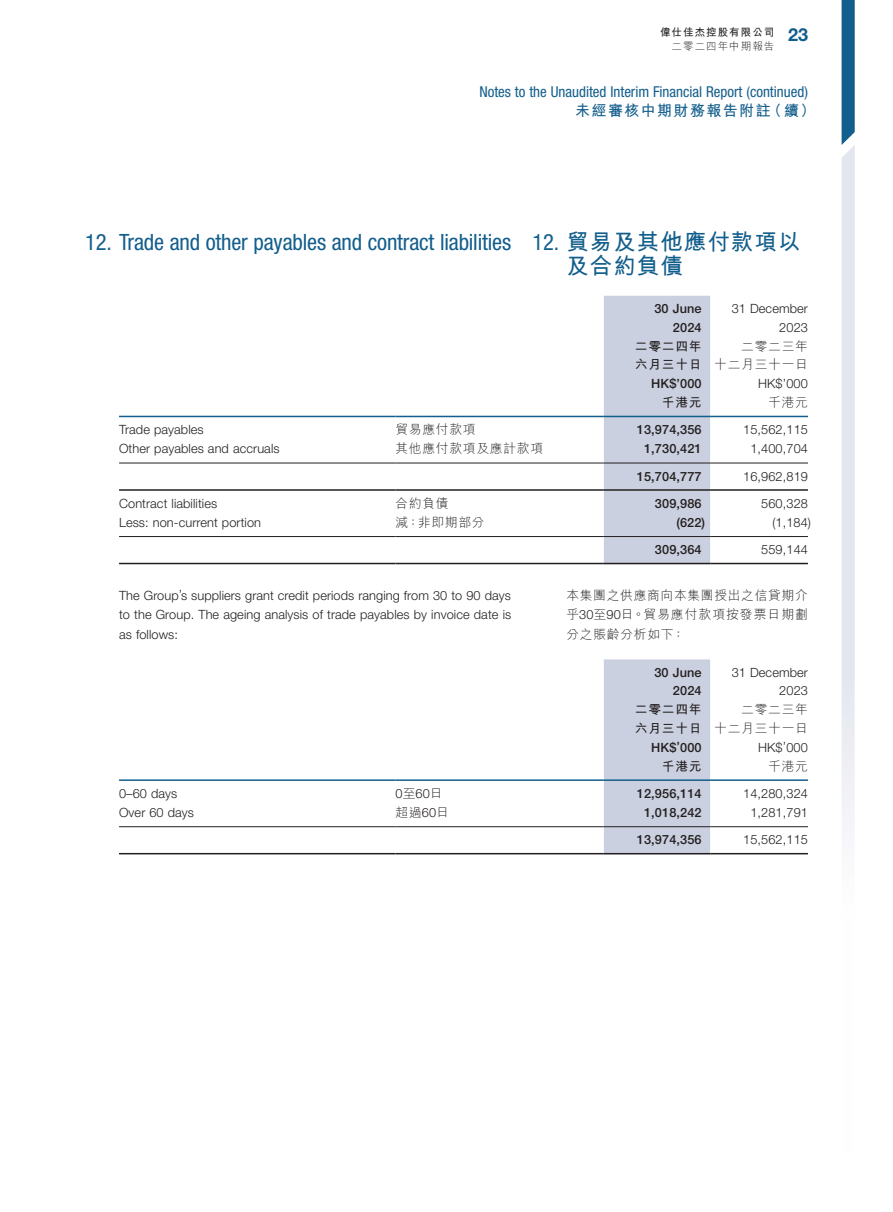
<style>
.page{position:relative;width:893px;height:1212px;background:#fff}
.page>*{position:absolute;margin:0;border:0;box-sizing:border-box;transform-origin:0 0}
.t1{font:condensed 22.5px "Helvetica Neue LT Std";letter-spacing:-.01em;color:#125e8c}
.t2{font:700 22.5px/24px "M Hei HK";letter-spacing:.045em;color:#125e8c}
.t3{font:700 18px "Helvetica Neue LT Std";color:#125e8c}
.t4{font:condensed 15px "Helvetica Neue LT Std";color:#125e8c}
.t5{font:700 15px "M Hei HK";letter-spacing:.095em;color:#125e8c}
.t6{font:300 12.75px/18.8px "Helvetica Neue LT Std";letter-spacing:.01em;color:#231f20;text-align:right}
.t7{font:500 12.75px/18.8px "Helvetica Neue LT Std";letter-spacing:.01em;color:#231f20;text-align:right}
.t8{font:300 12.75px/19.5px "M Hei HK";letter-spacing:.06em;color:#231f20;text-align:right}
.t9{font:700 12.75px/18.8px "M Hei HK";letter-spacing:.06em;color:#231f20}
.t10{font:700 10.5px "M Hei HK";letter-spacing:.1em;color:#231f20}
.t11{font:300 10.5px "M Hei HK";letter-spacing:.1em;color:#231f20}
.s1{font-family:"Helvetica Neue LT Std";font-weight:400;font-stretch:condensed}
.s2{font-family:"M Hei HK"}
.s3{font-family:"Helvetica Neue LT Std"}
</style>
<div class="page">
<svg style="left:842px;top:0;width:13px;height:828px;background:#c3d2df"></svg>
<div style="left:604px;top:296px;width:106px;height:267px;background:#cad0df"></div>
<hr style="left:119px;top:416px;width:276px;height:1px;background:#125e8c">
<hr style="left:395px;top:416px;width:209px;height:1px;background:#125e8c">
<hr style="left:604px;top:416px;width:106px;height:1px;background:#125e8c">
<hr style="left:710px;top:416px;width:98px;height:1px;background:#125e8c">
<hr style="left:119px;top:463px;width:276px;height:1px;background:#231f20">
<hr style="left:395px;top:463px;width:209px;height:1px;background:#231f20">
<hr style="left:604px;top:463px;width:106px;height:1px;background:#231f20">
<hr style="left:710px;top:463px;width:98px;height:1px;background:#231f20">
<hr style="left:119px;top:489px;width:276px;height:2px;background:#231f20">
<hr style="left:395px;top:489px;width:209px;height:2px;background:#231f20">
<hr style="left:604px;top:489px;width:106px;height:2px;background:#231f20">
<hr style="left:710px;top:489px;width:98px;height:2px;background:#231f20">
<hr style="left:119px;top:536px;width:276px;height:1px;background:#231f20">
<hr style="left:395px;top:536px;width:209px;height:1px;background:#231f20">
<hr style="left:604px;top:536px;width:106px;height:1px;background:#231f20">
<hr style="left:710px;top:536px;width:98px;height:1px;background:#231f20">
<hr style="left:119px;top:563px;width:276px;height:1px;background:#231f20">
<hr style="left:395px;top:563px;width:209px;height:1px;background:#231f20">
<hr style="left:604px;top:563px;width:106px;height:1px;background:#231f20">
<hr style="left:710px;top:563px;width:98px;height:1px;background:#231f20">
<div style="left:604px;top:659px;width:106px;height:194px;background:#cad0df"></div>
<hr style="left:119px;top:779px;width:276px;height:2px;background:#125e8c">
<hr style="left:395px;top:779px;width:209px;height:2px;background:#125e8c">
<hr style="left:604px;top:779px;width:106px;height:2px;background:#125e8c">
<hr style="left:710px;top:779px;width:98px;height:2px;background:#125e8c">
<hr style="left:119px;top:826px;width:276px;height:1px;background:#231f20">
<hr style="left:395px;top:826px;width:209px;height:1px;background:#231f20">
<hr style="left:604px;top:826px;width:106px;height:1px;background:#231f20">
<hr style="left:710px;top:826px;width:98px;height:1px;background:#231f20">
<hr style="left:119px;top:853px;width:276px;height:1px;background:#231f20">
<hr style="left:395px;top:853px;width:209px;height:1px;background:#231f20">
<hr style="left:604px;top:853px;width:106px;height:1px;background:#231f20">
<hr style="left:710px;top:853px;width:98px;height:1px;background:#231f20">
<p class="t10" style="left:660px;top:25px;width:116px">偉仕佳杰控股有限公司</p>
<p class="t11" style="left:672px;top:40px;width:104px">二零二四年中期報告</p>
<h2 class="t3" style="left:788px;top:23px;width:22px">23</h2>
<p class="t4" style="left:479px;top:83px;width:330px">Notes to the Unaudited Interim Financial Report (continued)</p>
<p class="t5" style="left:575px;top:100px;width:242px">未經審核中期財務報告附註（續）</p>
<h1 class="t1" style="left:85px;top:229px;width:428px">12. Trade and other payables and contract liabilities</h1>
<h1 class="t2" style="left:566px;top:227px;width:235px;text-indent:-34px"><span class="s1">12.</span> 貿易及其他應付款項以及合約負債</h1>
<p class="t7" style="left:654px;top:299px;width:49px">30 June<br>2024</p>
<p class="t6" style="left:732px;top:299px;width:78px">31 December<br>2023</p>
<p class="t9" style="left:635px;top:335px;width:68px">二零二四年六月三十日</p>
<p class="t8" style="left:714px;top:336px;width:95px;line-height:18.8px">二零二三年<br>十二月三十一日</p>
<p class="t7" style="left:651px;top:374px;width:52px">HK$’000</p>
<p class="t6" style="left:758px;top:374px;width:51px">HK$’000</p>
<p class="t9" style="left:662px;top:392px;width:41px">千港元</p>
<p class="t8" style="left:768px;top:392px;width:41px">千港元</p>
<p class="t6" style="left:119px;top:420px;width:86px">Trade payables</p>
<p class="t8" style="left:395px;top:420px;width:82px">貿易應付款項</p>
<p class="t7" style="left:637px;top:420px;width:66px">13,974,356</p>
<p class="t6" style="left:743px;top:420px;width:66px">15,562,115</p>
<p class="t6" style="left:119px;top:439px;width:162px">Other payables and accruals</p>
<p class="t8" style="left:395px;top:439px;width:149px">其他應付款項及應計款項</p>
<p class="t7" style="left:644px;top:439px;width:59px">1,730,421</p>
<p class="t6" style="left:750px;top:439px;width:59px">1,400,704</p>
<p class="t7" style="left:637px;top:466px;width:66px">15,704,777</p>
<p class="t6" style="left:743px;top:466px;width:66px">16,962,819</p>
<p class="t6" style="left:119px;top:494px;width:100px">Contract liabilities</p>
<p class="t8" style="left:395px;top:493px;width:55px">合約負債</p>
<p class="t7" style="left:655px;top:494px;width:48px">309,986</p>
<p class="t6" style="left:761px;top:494px;width:48px">560,328</p>
<p class="t6" style="left:119px;top:513px;width:144px">Less: non-current portion</p>
<p class="t8" style="left:395px;top:512px;width:91px">減：非即期部分</p>
<p class="t7" style="left:676px;top:513px;width:30px">(622)</p>
<p class="t6" style="left:772px;top:513px;width:40px">(1,184)</p>
<p class="t7" style="left:655px;top:540px;width:48px">309,364</p>
<p class="t6" style="left:761px;top:540px;width:48px">559,144</p>
<p class="t6" style="left:119px;top:585px;width:394px;line-height:19.5px;text-align:justify">The Group’s suppliers grant credit periods ranging from 30 to 90 days to the Group. The ageing analysis of trade payables by invoice date is as follows:</p>
<p class="t7" style="left:654px;top:663px;width:49px">30 June<br>2024</p>
<p class="t6" style="left:732px;top:662px;width:78px">31 December<br>2023</p>
<p class="t9" style="left:635px;top:699px;width:68px">二零二四年六月三十日</p>
<p class="t8" style="left:714px;top:700px;width:95px;line-height:18.8px">二零二三年<br>十二月三十一日</p>
<p class="t7" style="left:651px;top:738px;width:52px">HK$’000</p>
<p class="t6" style="left:758px;top:738px;width:51px">HK$’000</p>
<p class="t9" style="left:662px;top:755px;width:41px">千港元</p>
<p class="t8" style="left:768px;top:756px;width:41px">千港元</p>
<p class="t6" style="left:119px;top:784px;width:60px">0–60 days</p>
<p class="t6" style="left:395px;top:784px;width:49px">0<span class="s2">至</span>60<span class="s2">日</span></p>
<p class="t7" style="left:637px;top:784px;width:66px">12,956,114</p>
<p class="t6" style="left:743px;top:784px;width:66px">14,280,324</p>
<p class="t6" style="left:119px;top:803px;width:77px">Over 60 days</p>
<p class="t8" style="left:395px;top:802px;width:55px">超過<span class="s3">60</span>日</p>
<p class="t7" style="left:644px;top:803px;width:59px">1,018,242</p>
<p class="t6" style="left:750px;top:803px;width:59px">1,281,791</p>
<p class="t7" style="left:637px;top:830px;width:66px">13,974,356</p>
<p class="t6" style="left:743px;top:830px;width:66px">15,562,115</p>
<p class="t8" style="left:566px;top:585px;width:243px;text-align:justify">本集團之供應商向本集團授出之信貸期介乎<span class="s3">30</span>至<span class="s3">90</span>日。貿易應付款項按發票日期劃分之賬齡分析如下：</p>
</div>
